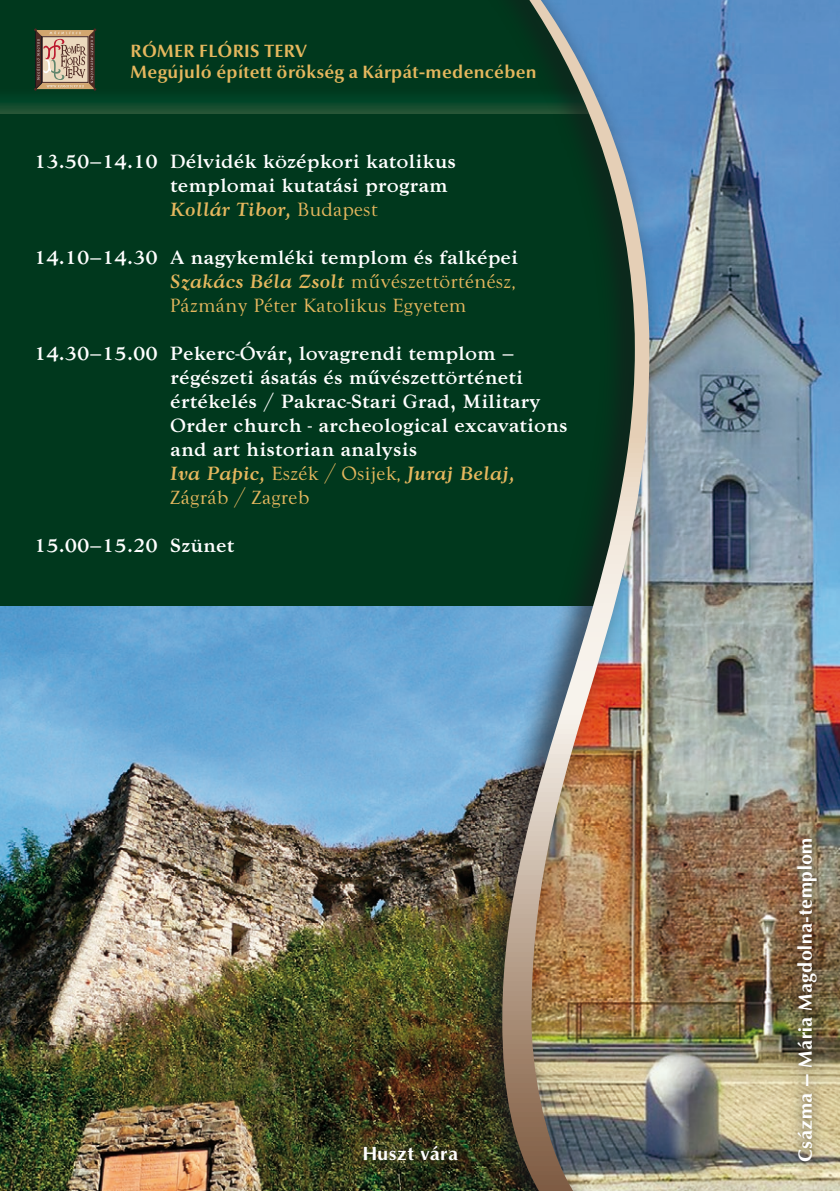
<style>
.page{position:relative;width:840px;height:1191px;background:#fff}
.page>*{position:absolute;margin:0;border:0;box-sizing:border-box;transform-origin:0 0}
.t1{font:700 20px/24px "Goudy Os";color:#fff}
.t2{font:20px/24px "Goudy Os";color:#e5b75e;text-align:justify}
.t3{font:700 18px/21.6px "Optima Nova";letter-spacing:.02em;color:#e5b75e}
.t4{font:700 18px "Omni";letter-spacing:.02em;color:#fff}
.s1{font-style:italic;color:#e5b75e}
.s2{font-weight:400;color:#e5b75e}
.s3{font-weight:700;color:#fff}
.s4{font-weight:700;font-style:italic}
</style>
<div class="page">
<div style="left:0;top:0;width:839px;height:1191px;background:#00381d"></div>
<svg style="left:0;top:29px;width:463px;height:84px"></svg>
<svg style="left:34px;top:28px;width:62px;height:63px;background:#a18b74"></svg>
<img style="left:0;top:607px;width:463px;height:584px">
<img style="left:689px;top:0;width:150px;height:1191px">
<div style="left:463px;top:0;width:226px;height:1191px;background:#1a171c;opacity:.66"></div>
<img style="left:502px;top:0;width:147px;height:1191px">
<div style="left:783px;top:791px;width:56px;height:383px;background:#1a171c;opacity:.75"></div>
<p class="t3" style="left:130px;top:40px;width:407px">RÓMER FLÓRIS TERV<br>Megújuló épített örökség a Kárpát-medencében</p>
<p class="t1" style="left:170px;top:149px;width:287px;text-indent:-136px">13.50–14.10 Délvidék középkori katolikus templomai kutatási program<br><span class="s1">Kollár Tibor,</span> <span class="s2">Budapest</span></p>
<p class="t2" style="left:170px;top:245px;width:349px;text-indent:-136px"><span class="s3">14.10–14.30 A nagykemléki templom és falképei </span><span class="s4">Szakács Béla Zsolt</span> mûvészettörténész, Pázmány Péter Katolikus Egyetem</p>
<p class="t1" style="left:170px;top:341px;width:399px;text-indent:-136px">14.30–15.00 Pekerc-Óvár, lovagrendi templom – régészeti ásatás és művészettörténeti értékelés / Pakrac-Stari Grad, Military Order church - archeological excavations and art historian analysis<br><span class="s1">Iva Papic,</span> <span class="s2">Eszék / Osijek,</span> <span class="s1">Juraj Belaj, </span><span class="s2">Zágráb / Zagreb</span></p>
<p class="t1" style="left:34px;top:533px;width:202px">15.00–15.20 Szünet</p>
<p class="t4" style="left:363px;top:1141px;width:97px">Huszt vára</p>
<p class="t4" style="left:792px;top:1161px;width:326px;rotate:-90deg">Csázma – Mária Magdolna-templom</p>
</div>
